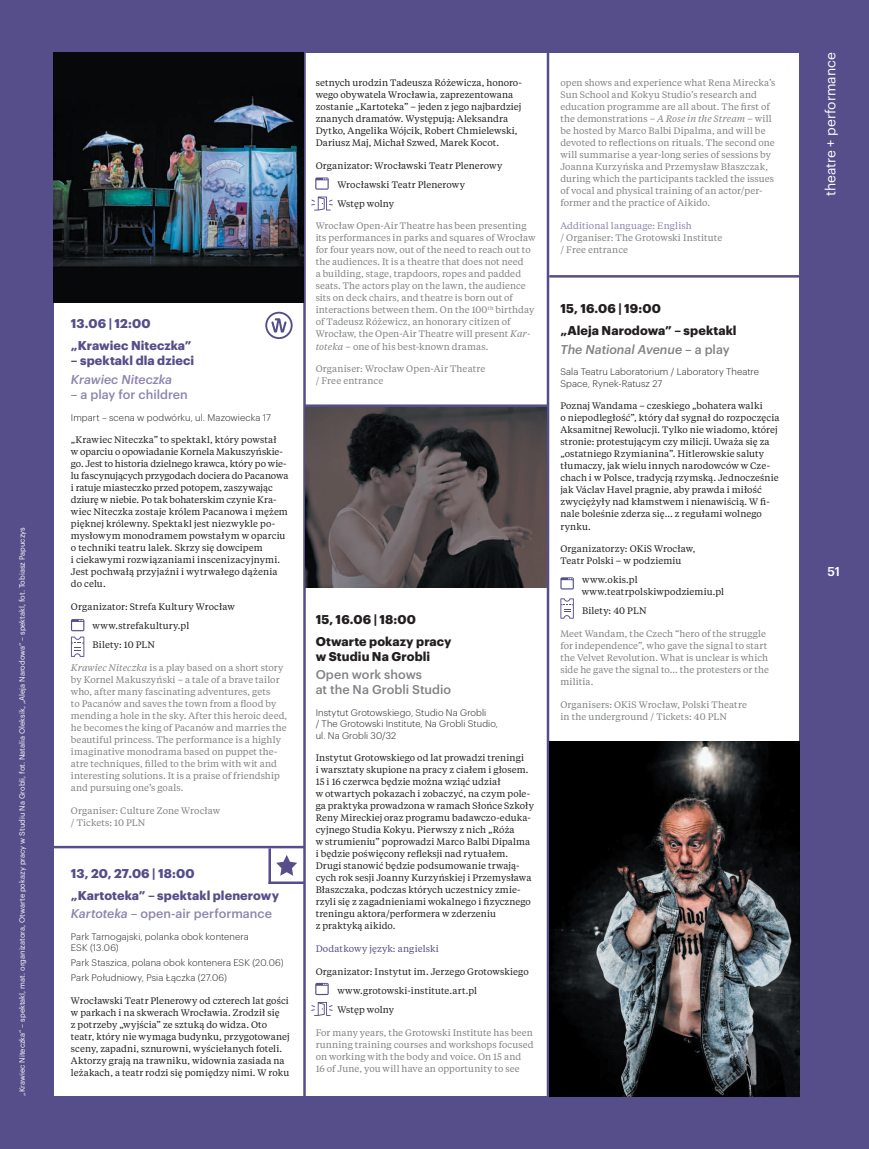
<style>
.page{position:relative;width:869px;height:1149px;background:#fff}
.page>*{position:absolute;margin:0;border:0;box-sizing:border-box;transform-origin:0 0}
.t1{font:13.75px "Graphik";color:#fff}
.t2{font:700 12.5px/22.1px "Graphik";letter-spacing:.01em;color:#554e8b}
.t3{font:700 12.5px/22.1px "Graphik";letter-spacing:.01em;color:#231f20}
.t4{font:500 12.5px "Graphik";letter-spacing:.005em;color:#8e84ae}
.t5{font:500 12.5px/15px "Graphik";letter-spacing:.005em;color:#808285}
.t6{font:italic 500 12.5px "Graphik";color:#808285}
.t7{font:italic 500 12.5px "Graphik";letter-spacing:-.005em;color:#8e84ae}
.t8{font:500 12.5px "Graphik";color:#fff}
.t9{font:9.38px/12px "Tiempos Text";letter-spacing:.01em;color:#231f20}
.t10{font:9.38px/12px "Tiempos Text";letter-spacing:.01em;color:#808285}
.t11{font:300 9.38px/11.2px "Graphik";letter-spacing:.01em;color:#231f20}
.t12{font:9.38px "Tiempos Text";letter-spacing:.015em;color:#8e84ae}
.t13{font:9.38px "Tiempos Text";letter-spacing:.02em;color:#554e8b}
.t14{font:7.5px "Graphik";color:#fff}
.s1{font-style:italic}
.s2{font-style:normal}
</style>
<div class="page">
<div style="left:2px;top:0;width:866px;height:53px;background:#554e8b"></div>
<div style="left:798px;top:0;width:70px;height:1148px;background:#554e8b"></div>
<div style="left:1px;top:0;width:53px;height:1148px;background:#554e8b"></div>
<div style="left:2px;top:1095px;width:866px;height:53px;background:#554e8b"></div>
<hr style="left:303px;top:35px;width:2px;height:1072px;background:#554e8b">
<hr style="left:546px;top:35px;width:3px;height:1072px;background:#554e8b">
<img style="left:54px;top:53px;width:249px;height:249px">
<img style="left:305px;top:407px;width:241px;height:180px">
<svg style="left:315px;top:177px;width:13px;height:13px"></svg>
<svg style="left:311px;top:196px;width:21px;height:14px"></svg>
<svg style="left:315px;top:982px;width:13px;height:12px"></svg>
<svg style="left:311px;top:1002px;width:21px;height:13px"></svg>
<hr style="left:52px;top:845px;width:253px;height:3px;background:#554e8b">
<hr style="left:305px;top:404px;width:243px;height:3px;background:#554e8b">
<hr style="left:549px;top:275px;width:260px;height:2px;background:#554e8b">
<svg style="left:71px;top:619px;width:13px;height:37px"></svg>
<svg style="left:265px;top:311px;width:27px;height:28px"></svg>
<img style="left:549px;top:741px;width:250px;height:355px">
<hr style="left:268px;top:848px;width:3px;height:35px;background:#554e8b">
<hr style="left:268px;top:881px;width:36px;height:2px;background:#554e8b">
<svg style="left:276px;top:855px;width:21px;height:20px"></svg>
<svg style="left:560px;top:598px;width:13px;height:20px"></svg>
<svg style="left:560px;top:577px;width:13px;height:12px"></svg>
<p class="t14" style="left:16px;top:1095px;width:570px;rotate:-90deg">„Krawiec Niteczka” – spektakl, mat. organizatora, Otwarte pokazy pracy w Studiu Na Grobli, fot. Natalia Oleksik, „Aleja Narodowa” – spektakl, fot. Tobiasz Papuczys</p>
<h2 class="t2" style="left:71px;top:311px;width:122px">13.06 | 12:00 „Krawiec Niteczka”</h2>
<h2 class="t2" style="left:71px;top:348px;width:125px">– spektakl dla dzieci</h2>
<h2 class="t7" style="left:71px;top:369px;width:103px">Krawiec Niteczka</h2>
<h2 class="t4" style="left:71px;top:384px;width:118px">– a play for children</h2>
<p class="t11" style="left:71px;top:411px;width:201px">Impart – scena w podwórku, ul. Mazowiecka 17</p>
<p class="t9" style="left:71px;top:433px;width:219px">„Krawiec Niteczka” to spektakl, który powstał<br>w oparciu o opowiadanie Kornela Makuszyńskie&shy;go. Jest to historia dzielnego krawca, który po wie&shy;lu fascynujących przygodach dociera do Pacanowa i ratuje miasteczko przed potopem, zaszywając dziurę w niebie. Po tak bohaterskim czynie Kra&shy;wiec Niteczka zostaje królem Pacanowa i mężem pięknej królewny. Spektakl jest niezwykle po&shy;mysłowym monodramem powstałym w oparciu o techniki teatru lalek. Skrzy się dowcipem<br>i ciekawymi rozwiązaniami inscenizacyjnymi.<br>Jest pochwałą przyjaźni i wytrwałego dążenia do celu.</p>
<p class="t9" style="left:93px;top:596px;width:144px;line-height:19.1px;text-indent:-22px">Organizator: Strefa Kultury Wrocław www.strefakultury.pl<br>Bilety: 10 PLN</p>
<p class="t10" style="left:71px;top:661px;width:218px"><span class="s1">Krawiec Niteczka</span> is a play based on a short story by Kornel Makuszyński – a tale of a brave tailor who, after many fascinating adventures, gets<br>to Pacanów and saves the town from a flood by mending a hole in the sky. After this heroic deed, he becomes the king of Pacanów and marries the beautiful princess. The performance is a highly imaginative monodrama based on puppet the&shy;atre techniques, filled to the brim with wit and interesting solutions. It is a praise of friendship and pursuing one’s goals.</p>
<p class="t10" style="left:71px;top:803px;width:151px">Organiser: Culture Zone Wrocław / Tickets: 10 PLN</p>
<h2 class="t2" style="left:71px;top:860px;width:210px">13, 20, 27.06 | 18:00<br>„Kartoteka” – spektakl plenerowy</h2>
<h2 class="t4" style="left:71px;top:903px;width:202px"><span class="s1">Kartoteka</span> – open-air performance</h2>
<p class="t11" style="left:71px;top:930px;width:179px">Park Tarnogajski, polanka obok kontenera<br>ESK (13.06)</p>
<p class="t11" style="left:71px;top:954px;width:214px;line-height:14.8px">Park Staszica, polana obok kontenera ESK (20.06)<br>Park Południowy, Psia Łączka (27.06)</p>
<p class="t9" style="left:71px;top:993px;width:220px">Wrocławski Teatr Plenerowy od czterech lat gości w parkach i na skwerach Wrocławia. Zrodził się<br>z potrzeby „wyjścia” ze sztuką do widza. Oto teatr, który nie wymaga budynku, przygotowanej sceny, zapadni, sznurowni, wyściełanych foteli.<br>Aktorzy grają na trawniku, widownia zasiada na leżakach, a teatr rodzi się pomiędzy nimi. W roku</p>
<p class="t9" style="left:315px;top:76px;width:208px">setnych urodzin Tadeusza Różewicza, honoro&shy;wego obywatela Wrocławia, zaprezentowana zostanie „Kartoteka” – jeden z jego najbardziej znanych dramatów. Występują: Aleksandra Dytko, Angelika Wójcik, Robert Chmielewski, Dariusz Maj, Michał Szwed, Marek Kocot.</p>
<p class="t9" style="left:337px;top:155px;width:166px;line-height:19.1px;text-indent:-22px">Organizator: Wrocławski Teatr Plenerowy<br>Wrocławski Teatr Plenerowy<br>Wstęp wolny</p>
<p class="t10" style="left:315px;top:219px;width:221px">Wrocław Open-Air Theatre has been presenting its performances in parks and squares of Wrocław for four years now, out of the need to reach out to the audiences. It is a theatre that does not need<br>a building, stage, trapdoors, ropes and padded seats. The actors play on the lawn, the audience sits on deck chairs, and theatre is born out of interactions between them. On the 100<sup>th</sup> birthday of Tadeusz Różewicz, an honorary citizen of Wrocław, the Open-Air Theatre will present <span class="s1">Kar&shy;toteka</span> – one of his best-known dramas.</p>
<p class="t10" style="left:315px;top:362px;width:171px">Organiser: Wrocław Open-Air Theatre / Free entrance</p>
<h2 class="t3" style="left:315px;top:606px;width:137px">15, 16.06 | 18:00<br>Otwarte pokazy pracy</h2>
<h2 class="t3" style="left:315px;top:643px;width:116px">w Studiu Na Grobli</h2>
<h2 class="t5" style="left:315px;top:666px;width:137px">Open work shows<br>at the Na Grobli Studio</h2>
<p class="t11" style="left:315px;top:706px;width:184px">Instytut Grotowskiego, Studio Na Grobli<br>/ The Grotowski Institute, Na Grobli Studio, ul. Na Grobli 30/32</p>
<p class="t9" style="left:315px;top:751px;width:220px">Instytut Grotowskiego od lat prowadzi treningi<br>i warsztaty skupione na pracy z ciałem i głosem.<br>15 i 16 czerwca będzie można wziąć udział<br>w otwartych pokazach i zobaczyć, na czym pole&shy;ga praktyka prowadzona w ramach Słońce Szkoły Reny Mireckiej oraz programu badawczo-eduka&shy;cyjnego Studia Kokyu. Pierwszy z nich „Róża<br>w strumieniu” poprowadzi Marco Balbi Dipalma i będzie poświęcony refleksji nad rytuałem.<br>Drugi stanowić będzie podsumowanie trwają&shy;cych rok sesji Joanny Kurzyńskiej i Przemysława Błaszczaka, podczas których uczestnicy zmie&shy;rzyli się z zagadnieniami wokalnego i fizycznego treningu aktora/performera w zderzeniu<br>z praktyką aikido.</p>
<p class="t13" style="left:315px;top:942px;width:124px">Dodatkowy język: angielski</p>
<p class="t9" style="left:337px;top:961px;width:193px;line-height:19.1px;text-indent:-22px">Organizator: Instytut im. Jerzego Grotowskiego www.grotowski-institute.art.pl<br>Wstęp wolny</p>
<p class="t10" style="left:315px;top:1025px;width:219px">For many years, the Grotowski Institute has been running training courses and workshops focused on working with the body and voice. On 15 and<br>16 of June, you will have an opportunity to see</p>
<p class="t10" style="left:560px;top:76px;width:216px">open shows and experience what Rena Mirecka’s Sun School and Kokyu Studio’s research and education programme are all about. The first of the demonstrations – <span class="s1">A Rose in the Stream</span> – will be hosted by Marco Balbi Dipalma, and will be devoted to reflections on rituals. The second one will summarise a year-long series of sessions by Joanna Kurzyńska and Przemysław Błaszczak, during which the participants tackled the issues of vocal and physical training of an actor/per&shy;former and the practice of Aikido.</p>
<p class="t12" style="left:560px;top:219px;width:133px">Additional language: English</p>
<p class="t10" style="left:560px;top:231px;width:163px">/ Organiser: The Grotowski Institute / Free entrance</p>
<h2 class="t3" style="left:560px;top:296px;width:178px">15, 16.06 | 19:00<br>„Aleja Narodowa” – spektakl</h2>
<h2 class="t6" style="left:560px;top:339px;width:171px">The National Avenue <span class="s2">– a play</span></h2>
<p class="t11" style="left:560px;top:365px;width:200px">Sala Teatru Laboratorium / Laboratory Theatre<br>Space, Rynek-Ratusz 27</p>
<p class="t9" style="left:560px;top:399px;width:220px">Poznaj Wandama – czeskiego „bohatera walki<br>o niepodległość”, który dał sygnał do rozpoczęcia Aksamitnej Rewolucji. Tylko nie wiadomo, której stronie: protestującym czy milicji. Uważa się za „ostatniego Rzymianina”. Hitlerowskie saluty tłumaczy, jak wielu innych narodowców w Cze&shy;chach i w Polsce, tradycją rzymską. Jednocześnie jak Václav Havel pragnie, aby prawda i miłość zwyciężyły nad kłamstwem i nienawiścią. W fi&shy;nale boleśnie zderza się… z regułami wolnego rynku.</p>
<p class="t9" style="left:560px;top:542px;width:136px">Organizatorzy: OKiS Wrocław,<br>Teatr Polski – w podziemiu</p>
<p class="t9" style="left:581px;top:573px;width:144px">www.okis.pl www.teatrpolskiwpodziemiu.pl</p>
<p class="t9" style="left:582px;top:604px;width:66px">Bilety: 40 PLN</p>
<p class="t10" style="left:560px;top:627px;width:210px">Meet Wandam, the Czech “hero of the struggle for independence”, who gave the signal to start the Velvet Revolution. What is unclear is which side he gave the signal to... the protesters or the militia.</p>
<p class="t10" style="left:560px;top:697px;width:188px">Organisers: OKiS Wrocław, Polski Theatre in the underground / Tickets: 40 PLN</p>
<h1 class="t1" style="left:819px;top:196px;width:145px;rotate:-90deg">theatre + performance</h1>
<h2 class="t8" style="left:827px;top:562px;width:14px">51</h2>
</div>
